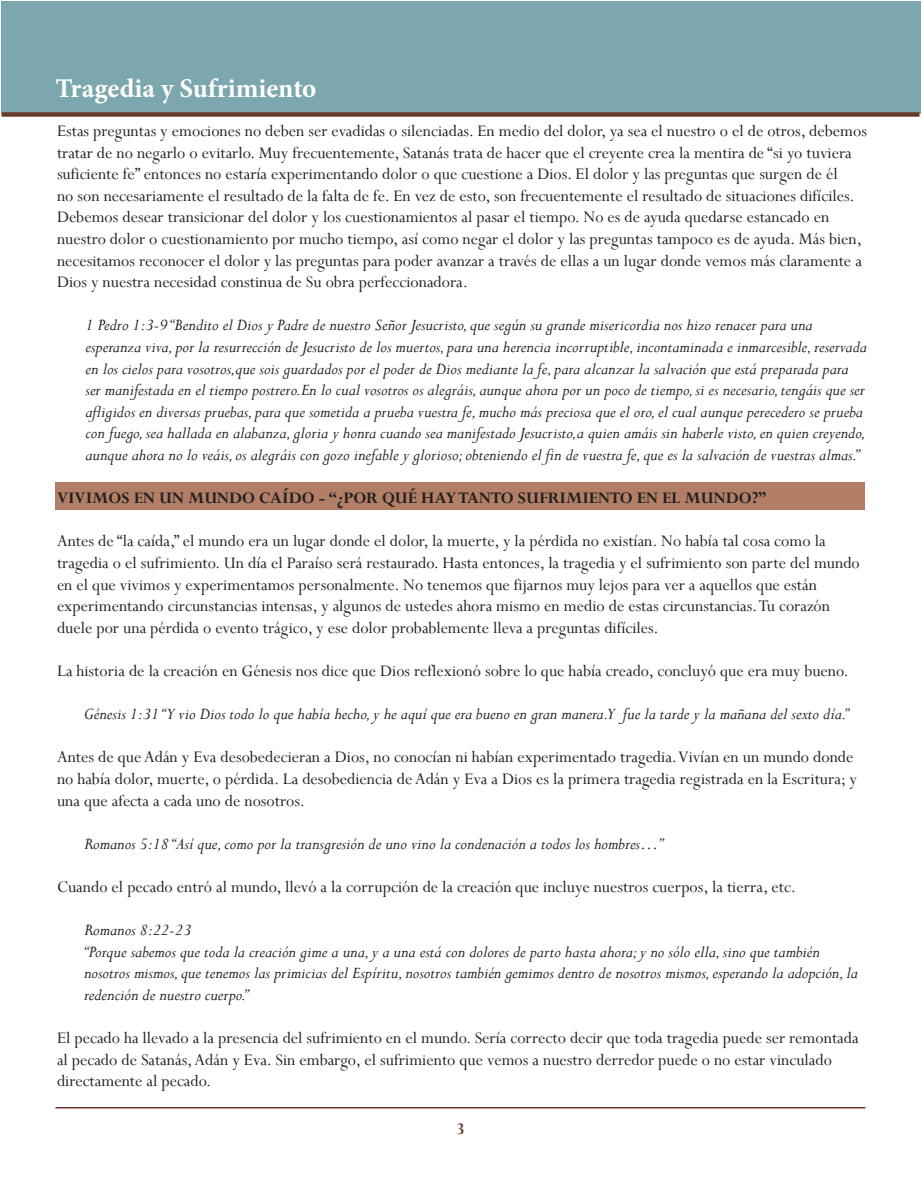
<style>
.page{position:relative;width:921px;height:1191px;background:#fff}
.page>*{position:absolute;margin:0;border:0;box-sizing:border-box;transform-origin:0 0}
.t1{font:700 27px "Minion Pro";color:#fff}
.Sub_Headers__A__B__C{font:18px/21.6px "Perpetua";color:#231f20}
.Sub_Headers__A__B__C-2{font:italic 18px/21.6px "Perpetua";color:#231f20}
.Sub_Headers__A__B__C-3{font:700 18px "Perpetua";color:#231f20}
.t2{font:700 18px "Perpetua";color:#683a2a}
</style>
<div class="page">
<div style="left:2px;top:2px;width:919px;height:112px;background:#7ca7ae"></div>
<hr style="left:56px;top:1107px;width:810px;height:1px;background:#683a2a">
<div style="left:2px;top:112px;width:918px;height:5px;background:#683a2a"></div>
<div style="left:56px;top:482px;width:810px;height:28px;background:#b27f66"></div>
<h1 class="t1" style="left:56px;top:69px;width:262px">Tragedia y Sufrimiento</h1>
<p class="Sub_Headers__A__B__C" style="left:57px;top:120px;width:812px">Estas preguntas y emociones no deben ser evadidas o silenciadas. En medio del dolor, ya sea el nuestro o el de otros, debemos tratar de no negarlo o evitarlo. Muy frecuentemente, Satanás trata de hacer que el creyente crea la mentira de “si yo tuviera suficiente fe” entonces no estaría experimentando dolor o que cuestione a Dios. El dolor y las preguntas que surgen de él<br>no son necesariamente el resultado de la falta de fe. En vez de esto, son frecuentemente el resultado de situaciones difíciles.<br>Debemos desear transicionar del dolor y los cuestionamientos al pasar el tiempo. No es de ayuda quedarse estancado en nuestro dolor o cuestionamiento por mucho tiempo, así como negar el dolor y las preguntas tampoco es de ayuda. Más bien, necesitamos reconocer el dolor y las preguntas para poder avanzar a través de ellas a un lugar donde vemos más claramente a Dios y nuestra necesidad constinua de Su obra perfeccionadora.</p>
<p class="Sub_Headers__A__B__C-2" style="left:86px;top:314px;width:783px">1 Pedro 1:3-9 “Bendito el Dios y Padre de nuestro Señor Jesucristo, que según su grande misericordia nos hizo renacer para una esperanza viva, por la resurrección de Jesucristo de los muertos, para una herencia incorruptible, incontaminada e inmarcesible, reservada en los cielos para vosotros,que sois guardados por el poder de Dios mediante la fe, para alcanzar la salvación que está preparada para ser manifestada en el tiempo postrero.En lo cual vosotros os alegráis, aunque ahora por un poco de tiempo, si es necesario, tengáis que ser afligidos en diversas pruebas, para que sometida a prueba vuestra fe, mucho más preciosa que el oro, el cual aunque perecedero se prueba con fuego, sea hallada en alabanza, gloria y honra cuando sea manifestado Jesucristo,a quien amáis sin haberle visto, en quien creyendo, aunque ahora no lo veáis, os alegráis con gozo inefable y glorioso; obteniendo el fin de vuestra fe, que es la salvación de vuestras almas.”</p>
<p class="Sub_Headers__A__B__C-3" style="left:57px;top:487px;width:711px">VIVIMOS EN UN MUNDO CAÍDO - “¿POR QUÉ HAY TANTO SUFRIMIENTO EN EL MUNDO?”</p>
<p class="Sub_Headers__A__B__C" style="left:57px;top:530px;width:804px">Antes de “la caída,” el mundo era un lugar donde el dolor, la muerte, y la pérdida no existían. No había tal cosa como la tragedia o el sufrimiento. Un día el Paraíso será restaurado. Hasta entonces, la tragedia y el sufrimiento son parte del mundo en el que vivimos y experimentamos personalmente. No tenemos que fijarnos muy lejos para ver a aquellos que están experimentando circunstancias intensas, y algunos de ustedes ahora mismo en medio de estas circunstancias. Tu corazón duele por una pérdida o evento trágico, y ese dolor probablemente lleva a preguntas difíciles.</p>
<p class="Sub_Headers__A__B__C" style="left:57px;top:660px;width:793px">La historia de la creación en Génesis nos dice que Dios reflexionó sobre lo que había creado, concluyó que era muy bueno.</p>
<p class="Sub_Headers__A__B__C-2" style="left:84px;top:703px;width:766px">Génesis 1:31 “Y vio Dios todo lo que había hecho, y he aquí que era bueno en gran manera.Y fue la tarde y la mañana del sexto día.”</p>
<p class="Sub_Headers__A__B__C" style="left:57px;top:746px;width:802px">Antes de que Adán y Eva desobedecieran a Dios, no conocían ni habían experimentado tragedia. Vivían en un mundo donde no había dolor, muerte, o pérdida. La desobediencia de Adán y Eva a Dios es la primera tragedia registrada en la Escritura; y una que afecta a cada uno de nosotros.</p>
<p class="Sub_Headers__A__B__C-2" style="left:84px;top:832px;width:580px">Romanos 5:18 “Así que, como por la transgresión de uno vino la condenación a todos los hombres…”</p>
<p class="Sub_Headers__A__B__C" style="left:57px;top:876px;width:741px">Cuando el pecado entró al mundo, llevó a la corrupción de la creación que incluye nuestros cuerpos, la tierra, etc.</p>
<p class="Sub_Headers__A__B__C-2" style="left:84px;top:919px;width:109px">Romanos 8:22-23</p>
<p class="Sub_Headers__A__B__C-2" style="left:84px;top:940px;width:775px">“Porque sabemos que toda la creación gime a una, y a una está con dolores de parto hasta ahora; y no sólo ella, sino que también nosotros mismos, que tenemos las primicias del Espíritu, nosotros también gemimos dentro de nosotros mismos, esperando la adopción, la redención de nuestro cuerpo.”</p>
<p class="Sub_Headers__A__B__C" style="left:57px;top:1027px;width:803px">El pecado ha llevado a la presencia del sufrimiento en el mundo. Sería correcto decir que toda tragedia puede ser remontada al pecado de Satanás, Adán y Eva. Sin embargo, el sufrimiento que vemos a nuestro derredor puede o no estar vinculado directamente al pecado.</p>
<p class="t2" style="left:456px;top:1117px;width:10px">3</p>
</div>
